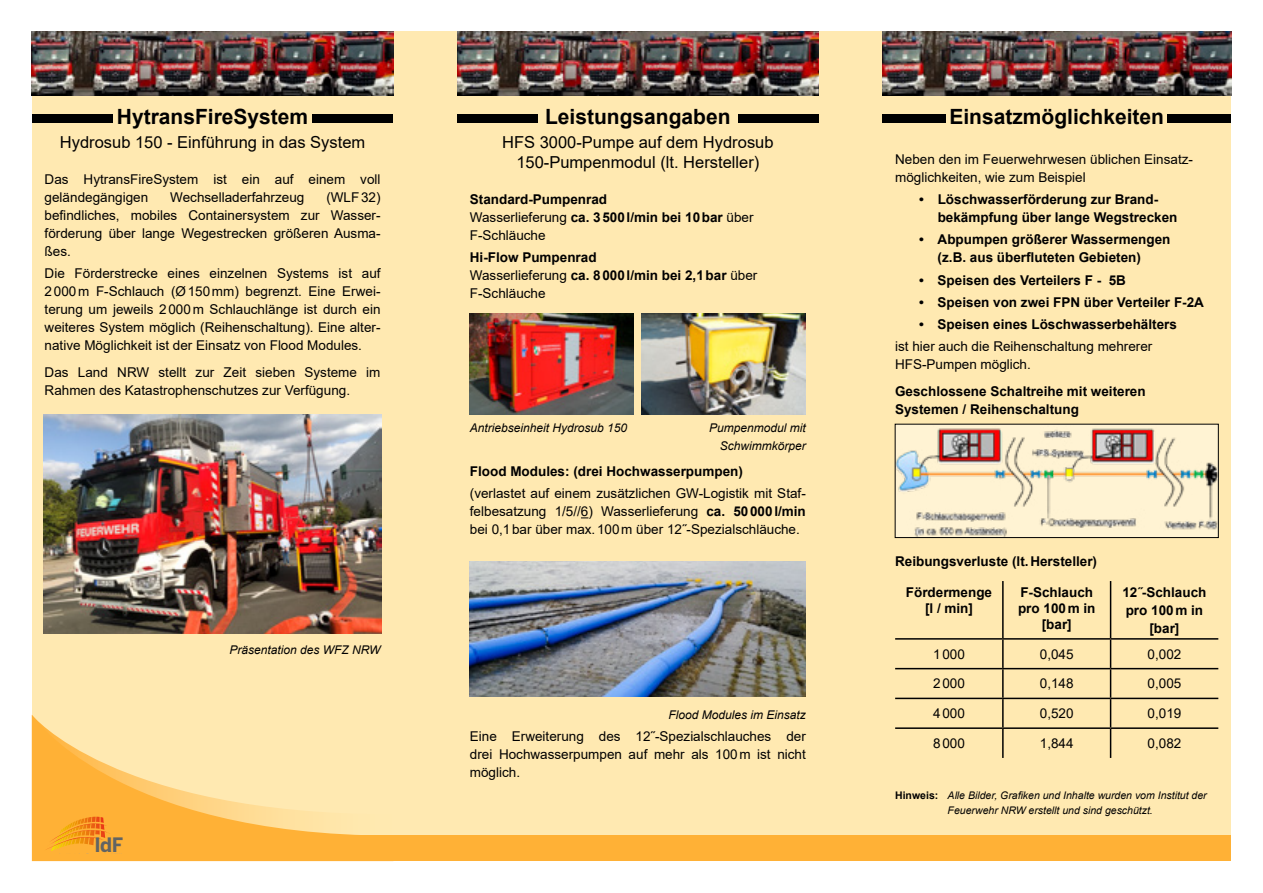
<style>
.page{position:relative;width:1263px;height:893px;background:#fff}
.page>*{position:absolute;margin:0;border:0;box-sizing:border-box;transform-origin:0 0}
.t1{font:700 21px "Arial";color:#000}
.t2{font:700 19.65px "Benton Sans";color:#626463}
.t3{font:16.5px/19.8px "Arial";color:#000;text-align:center}
.t4{font:13.5px/18px "Arial";color:#000;text-align:justify}
.t5{font:700 13.5px/18px "Arial";color:#000}
.t6{font:italic 12px/18px "Arial";color:#000;text-align:right}
.t7{font:italic 10.5px/15px "Arial";color:#000;text-align:center}
.s1{font-weight:400}
.s2{font-weight:700}
.s3{font-weight:700;font-style:normal}
</style>
<div class="page">
<div style="left:32px;top:32px;width:361px;height:829px;background:#ffe9b1"></div>
<div style="left:381px;top:32px;width:513px;height:829px;background:#ffe9b1"></div>
<div style="left:882px;top:32px;width:349px;height:829px;background:#ffe9b1"></div>
<img style="left:32px;top:32px;width:361px;height:64px">
<hr style="left:1002px;top:581px;width:2px;height:57px;background:#000">
<hr style="left:1110px;top:581px;width:1px;height:57px;background:#000">
<hr style="left:895px;top:638px;width:108px;height:2px;background:#000">
<hr style="left:1003px;top:638px;width:107px;height:2px;background:#000">
<hr style="left:1002px;top:640px;width:2px;height:28px;background:#000">
<hr style="left:1110px;top:638px;width:108px;height:2px;background:#000">
<hr style="left:895px;top:668px;width:108px;height:1px;background:#000">
<hr style="left:1003px;top:668px;width:107px;height:1px;background:#000">
<hr style="left:1002px;top:669px;width:2px;height:29px;background:#000">
<hr style="left:1110px;top:668px;width:108px;height:1px;background:#000">
<hr style="left:895px;top:698px;width:108px;height:1px;background:#000">
<hr style="left:1003px;top:698px;width:107px;height:1px;background:#000">
<hr style="left:1002px;top:699px;width:2px;height:28px;background:#000">
<hr style="left:1110px;top:698px;width:108px;height:1px;background:#000">
<hr style="left:895px;top:727px;width:108px;height:2px;background:#000">
<hr style="left:1003px;top:727px;width:107px;height:2px;background:#000">
<hr style="left:1002px;top:729px;width:2px;height:29px;background:#000">
<hr style="left:1110px;top:727px;width:108px;height:2px;background:#000">
<svg style="left:1110px;top:640px;width:1px;height:118px"></svg>
<img style="left:43px;top:414px;width:339px;height:219px">
<img style="left:470px;top:561px;width:336px;height:135px">
<img style="left:470px;top:314px;width:164px;height:101px">
<img style="left:642px;top:314px;width:164px;height:101px">
<div style="left:457px;top:114px;width:81px;height:8px;background:#000"></div>
<div style="left:32px;top:114px;width:81px;height:8px;background:#000"></div>
<div style="left:882px;top:114px;width:64px;height:8px;background:#000"></div>
<svg style="left:32px;top:715px;width:361px;height:121px"></svg>
<div style="left:738px;top:114px;width:81px;height:8px;background:#000"></div>
<div style="left:313px;top:114px;width:80px;height:8px;background:#000"></div>
<div style="left:1167px;top:114px;width:64px;height:8px;background:#000"></div>
<div style="left:342px;top:836px;width:591px;height:25px;background:#ffb136"></div>
<div style="left:882px;top:836px;width:349px;height:25px;background:#ffb136"></div>
<div style="left:32px;top:836px;width:361px;height:25px;background:#ffb136"></div>
<img style="left:897px;top:426px;width:320px;height:110px">
<div style="left:895px;top:424px;width:324px;height:114px;border:1px solid #000"></div>
<svg style="left:45px;top:817px;width:65px;height:33px"></svg>
<img style="left:457px;top:32px;width:362px;height:64px">
<img style="left:882px;top:32px;width:349px;height:64px">
<h1 class="t1" style="left:117px;top:102px;width:193px">HytransFireSystem</h1>
<p class="t3" style="left:60px;top:132px;width:307px">Hydrosub 150 - Einführung in das System</p>
<p class="t4" style="left:45px;top:170px;width:337px">Das HytransFireSystem ist ein auf einem voll geländegängigen</p>
<p class="t4" style="left:45px;top:188px;width:337px;text-indent:282px">(WLF32) befindliches, mobiles Containersystem zur Wasser&shy;förderung über lange Wegestrecken größeren Ausma&shy;ßes.</p>
<p class="t4" style="left:45px;top:264px;width:337px">Die Förderstrecke eines einzelnen Systems ist auf 2000m F-Schlauch (Ø150mm) begrenzt. Eine Erwei&shy;terung um jeweils 2000m Schlauchlänge ist durch ein weiteres System möglich (Reihenschaltung). Eine alter&shy;native Möglichkeit ist der Einsatz von Flood Modules.</p>
<p class="t4" style="left:45px;top:363px;width:337px">Das Land NRW stellt zur Zeit sieben Systeme im<br>Rahmen des Katastrophenschutzes zur Verfügung.</p>
<p class="t4" style="left:170px;top:188px;width:136px">Wechselladerfahrzeug</p>
<h2 class="t2" style="left:94px;top:833px;width:30px">IdF</h2>
<p class="t6" style="left:229px;top:641px;width:153px">Präsentation des WFZ NRW</p>
<h1 class="t1" style="left:545px;top:102px;width:187px">Leistungsangaben</h1>
<p class="t3" style="left:502px;top:132px;width:273px">HFS 3000-Pumpe auf dem Hydrosub<br>150-Pumpenmodul (lt. Hersteller)</p>
<p class="t5" style="left:470px;top:190px;width:285px">Standard-Pumpenrad<br><span class="s1">Wasserlieferung</span> ca. 3500l/min bei 10bar <span class="s1">über<br>F-Schläuche</span></p>
<p class="t5" style="left:470px;top:248px;width:289px">Hi-Flow Pumpenrad<br><span class="s1">Wasserlieferung</span> ca. 8000l/min bei 2,1bar <span class="s1">über<br>F-Schläuche</span></p>
<p class="t6" style="left:470px;top:419px;width:159px">Antriebseinheit Hydrosub 150</p>
<p class="t6" style="left:709px;top:419px;width:98px">Pumpenmodul mit<br>Schwimmkörper</p>
<p class="t5" style="left:470px;top:463px;width:275px">Flood Modules: (drei Hochwasserpumpen)</p>
<p class="t4" style="left:470px;top:485px;width:337px">(verlastet auf einem zusätzlichen GW-Logistik mit Staf&shy;felbesatzung 1/5//6) Wasserlieferung <span class="s2">ca. 50000l/min </span>bei 0,1bar über max.100m über 12˝-Spezialschläuche.</p>
<p class="t6" style="left:668px;top:706px;width:139px">Flood Modules im Einsatz</p>
<p class="t4" style="left:470px;top:727px;width:337px">Eine Erweiterung des 12˝-Spezialschlauches der drei Hochwasserpumpen auf mehr als 100m ist nicht möglich.</p>
<h1 class="t1" style="left:949px;top:102px;width:216px">Einsatzmöglichkeiten</h1>
<p class="t4" style="left:895px;top:150px;width:299px">Neben den im Feuerwehrwesen üblichen Einsatz&shy;möglichkeiten, wie zum Beispiel</p>
<p class="t5" style="left:938px;top:191px;width:241px;text-indent:-19px">• Löschwasserförderung zur Brand&shy;bekämpfung über lange Wegstrecken</p>
<p class="t5" style="left:938px;top:231px;width:234px;text-indent:-19px">• Abpumpen größerer Wassermengen (z.B. aus überfluteten Gebieten)</p>
<p class="t5" style="left:919px;top:271px;width:208px">• Speisen des Verteilers F - 5B</p>
<p class="t5" style="left:919px;top:293px;width:286px">• Speisen von zwei FPN über Verteiler F-2A</p>
<p class="t5" style="left:919px;top:316px;width:259px">• Speisen eines Löschwasserbehälters</p>
<p class="t4" style="left:895px;top:338px;width:259px">ist hier auch die Reihenschaltung mehrerer<br>HFS-Pumpen möglich.</p>
<p class="t5" style="left:895px;top:382px;width:252px">Geschlossene Schaltreihe mit weiteren<br>Systemen / Reihenschaltung</p>
<p class="t5" style="left:895px;top:553px;width:203px">Reibungsverluste (lt.Hersteller)</p>
<p class="t5" style="left:906px;top:584px;width:88px;line-height:16.2px;text-align:center">Fördermenge [l / min]</p>
<p class="t5" style="left:1018px;top:584px;width:79px;line-height:16.2px;text-align:center">F-Schlauch pro 100m in [bar]</p>
<p class="t5" style="left:1122px;top:583px;width:86px;text-align:center">12˝-Schlauch pro 100m in [bar]</p>
<p class="t4" style="left:933px;top:645px;width:33px">1000</p>
<p class="t4" style="left:1040px;top:645px;width:35px">0,045</p>
<p class="t4" style="left:1147px;top:645px;width:35px">0,002</p>
<p class="t4" style="left:933px;top:675px;width:33px">2000</p>
<p class="t4" style="left:1040px;top:675px;width:35px">0,148</p>
<p class="t4" style="left:1147px;top:675px;width:35px">0,005</p>
<p class="t4" style="left:933px;top:704px;width:33px">4000</p>
<p class="t4" style="left:1040px;top:704px;width:35px">0,520</p>
<p class="t4" style="left:1147px;top:704px;width:35px">0,019</p>
<p class="t4" style="left:933px;top:734px;width:33px">8000</p>
<p class="t4" style="left:1040px;top:734px;width:35px">1,844</p>
<p class="t4" style="left:1147px;top:734px;width:35px">0,082</p>
<p class="t7" style="left:895px;top:788px;width:313px"><span class="s3">Hinweis:</span> Alle Bilder, Grafiken und Inhalte wurden vom Institut der<br>Feuerwehr NRW erstellt und sind geschützt.</p>
</div>
